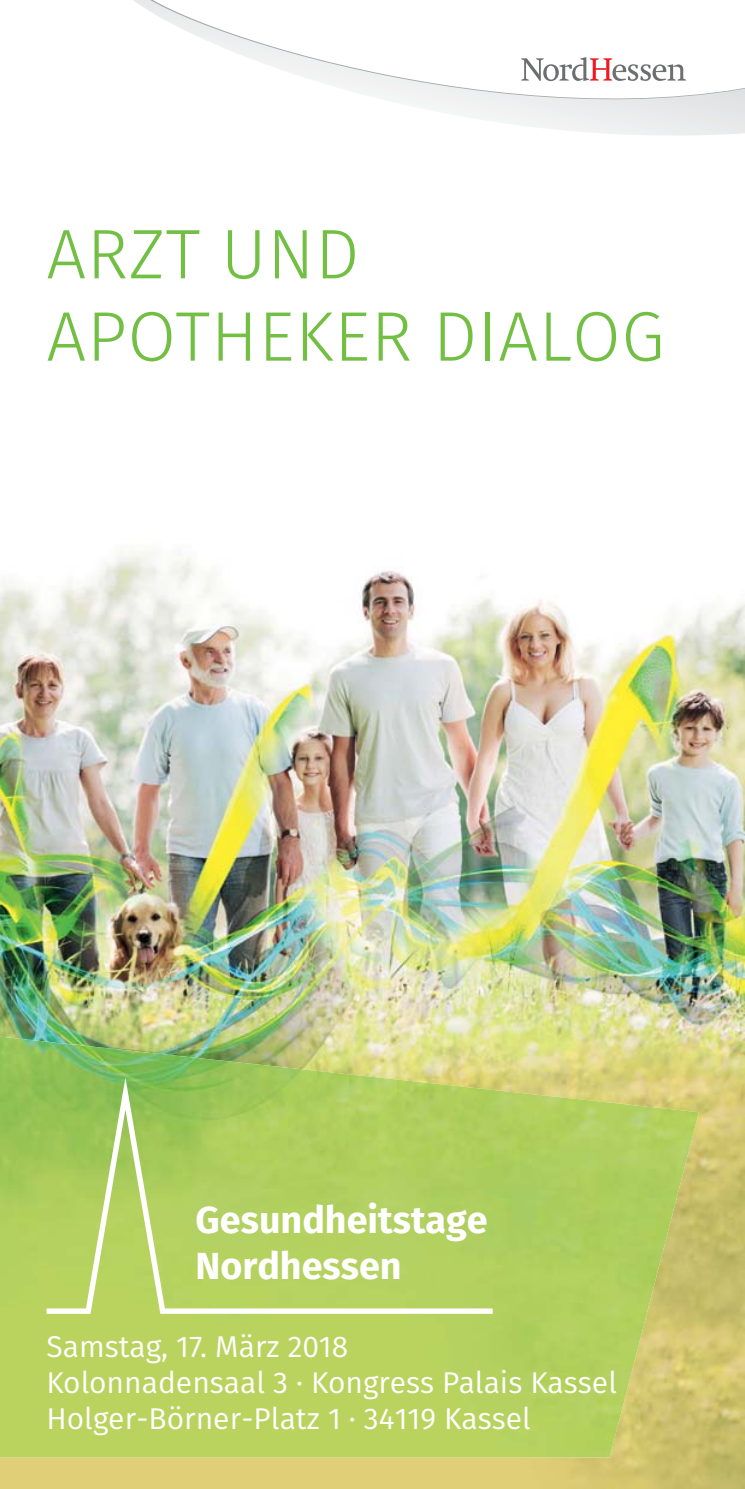
<style>
.page{position:relative;width:745px;height:1489px;background:#fff}
.page>*{position:absolute;margin:0;border:0;box-sizing:border-box;transform-origin:0 0}
.t1{font:300 70.25px/82.2px "Fira Sans";letter-spacing:.01em;color:#72bf44}
.t2{font:700 37.75px/45.2px "Fira Sans";color:#fff}
.t3{font:30px/36px "Fira Sans";color:#fff}
</style>
<div class="page">
<img style="left:0;top:549px;width:744px;height:939px">
<svg style="left:133px;top:0;width:611px;height:136px"></svg>
<svg style="left:521px;top:57px;width:164px;height:24px"></svg>
<img style="left:0;top:1036px;width:349px;height:336px">
<img style="left:349px;top:1074px;width:349px;height:299px">
<div style="left:0;top:1372px;width:631px;height:85px;background:#bad35e"></div>
<svg style="left:41px;top:1061px;width:457px;height:255px;background:#b1cf64"></svg>
<h1 class="t1" style="left:46px;top:225px;width:619px">ARZT UND<br>APOTHEKER DIALOG</h1>
<p class="t2" style="left:195px;top:1199px;width:293px">Gesundheitstage<br>Nordhessen</p>
<p class="t3" style="left:46px;top:1330px;width:571px">Samstag, 17. März 2018<br>Kolonnadensaal 3 · Kongress Palais Kassel<br>Holger-Börner-Platz 1 · 34119 Kassel</p>
</div>
